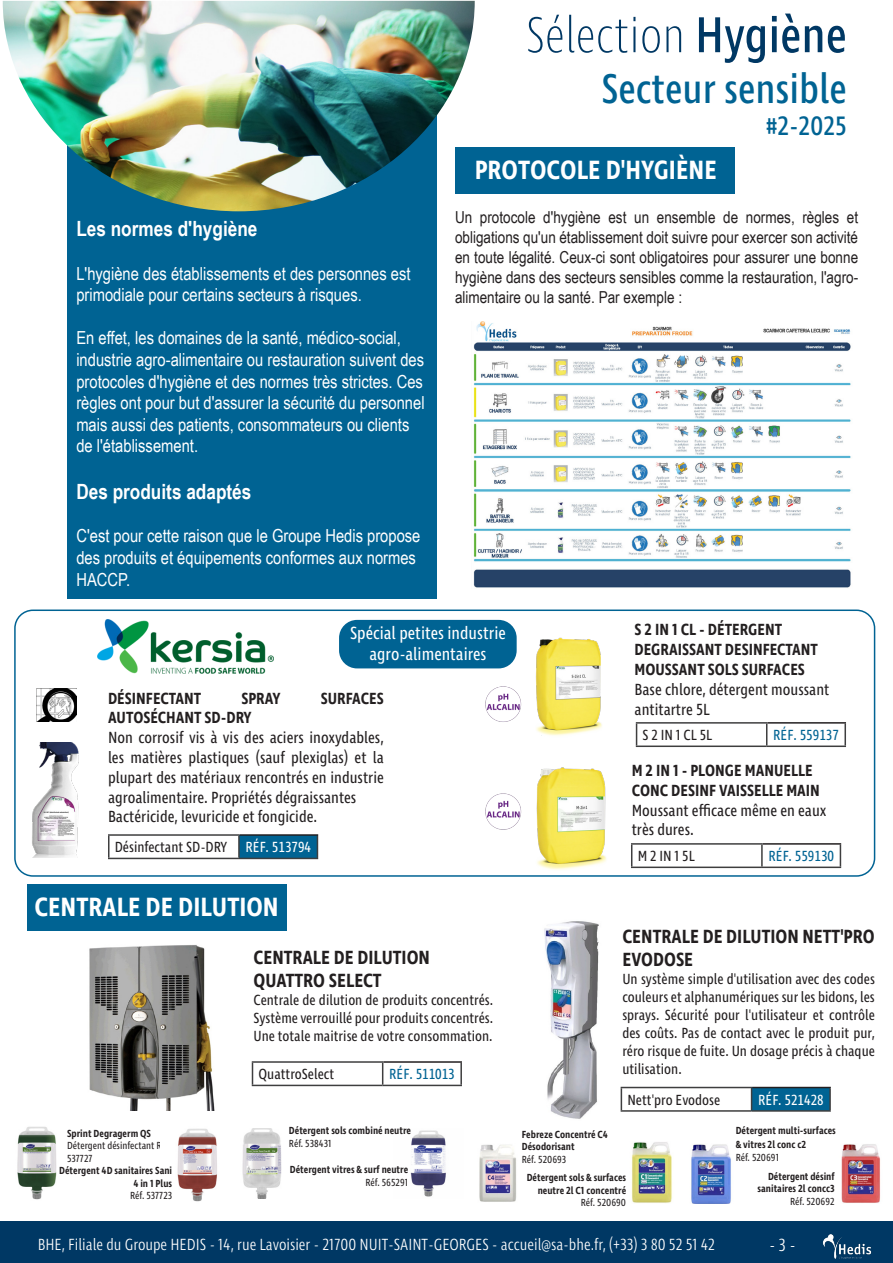
<style>
.page{position:relative;width:893px;height:1263px;background:#fff}
.page>*{position:absolute;margin:0;border:0;box-sizing:border-box;transform-origin:0 0}
.t1{font:200 51.45px "Ingra Cd";color:#003864}
.t2{font:42.45px "Ingra Cd";color:#006393}
.t3{font:27.3px "Ingra Cd";color:#006393}
.t4{font:600 27px "Ingra Cd";color:#fff}
.t5{font:700 21px "Arial Narrow";color:#fff}
.t6{font:600 19.5px/23.4px "Ingra Cd";color:#231f20}
.t7{font:18px/21.6px "Arial Narrow";color:#fff}
.t8{font:18px/21.6px "Ingra Cd";color:#fff;text-align:center}
.t9{font:300 18px "Ingra Cd";color:#fff}
.t10{font:16.5px/19.8px "Ingra Cd";color:#231f20}
.t11{font:16.5px/19.8px "Arial Narrow";color:#231f20;text-align:justify}
.t12{font:600 16.5px/19.8px "Ingra Cd";color:#231f20}
.t13{font:300 16.5px "Ingra Cd";color:#fff}
.t14{font:15px/18px "Ingra Cd";color:#231f20;text-align:justify}
.FAMILLE{font:15px "Ingra Cd";color:#006393}
.FAMILLE-2{font:15px "Ingra Cd";color:#fff}
.t15{font:600 10.5px/12.6px "Ingra Cd";color:#231f20;text-align:right}
.t16{font:10.5px/12.6px "Ingra Cd";color:#231f20}
.s1{font-weight:400}
</style>
<div class="page">
<div style="left:0;top:1221px;width:893px;height:42px;background:#003864"></div>
<img style="left:823px;top:1234px;width:49px;height:25px">
<div style="left:14px;top:609px;width:861px;height:268px;border:2px solid #006393;border-radius:18px"></div>
<img style="left:410px;top:1130px;width:36px;height:67px">
<div style="left:67px;top:1px;width:369px;height:597px;background:#006393"></div>
<img style="left:3px;top:1px;width:472px;height:210px">
<hr style="left:252px;top:1061px;width:131px;height:2px;background:#3e3e3f">
<svg style="left:252px;top:1063px;width:1px;height:22px"></svg>
<svg style="left:382px;top:1063px;width:1px;height:22px"></svg>
<hr style="left:460px;top:1063px;width:2px;height:22px;background:#3e3e3f">
<hr style="left:252px;top:1085px;width:131px;height:1px;background:#3e3e3f">
<hr style="left:383px;top:1085px;width:79px;height:1px;background:#3e3e3f">
<hr style="left:383px;top:1061px;width:79px;height:2px;background:#231f20">
<div style="left:455px;top:148px;width:280px;height:46px;background:#006393"></div>
<div style="left:28px;top:884px;width:259px;height:47px;background:#006393"></div>
<img style="left:89px;top:945px;width:126px;height:165px">
<img style="left:544px;top:921px;width:88px;height:198px">
<div style="left:752px;top:1087px;width:78px;height:24px;background:#006393"></div>
<hr style="left:621px;top:1087px;width:131px;height:1px;background:#3e3e3f">
<svg style="left:621px;top:1088px;width:1px;height:22px"></svg>
<svg style="left:751px;top:1088px;width:1px;height:22px"></svg>
<hr style="left:829px;top:1088px;width:2px;height:22px;background:#3e3e3f">
<hr style="left:621px;top:1110px;width:131px;height:2px;background:#3e3e3f">
<hr style="left:752px;top:1110px;width:79px;height:2px;background:#3e3e3f">
<hr style="left:752px;top:1087px;width:79px;height:1px;background:#231f20">
<img style="left:17px;top:1127px;width:40px;height:73px">
<img style="left:177px;top:1128px;width:40px;height:74px">
<img style="left:242px;top:1129px;width:40px;height:70px">
<img style="left:479px;top:1144px;width:37px;height:58px">
<hr style="left:631px;top:843px;width:132px;height:2px;background:#3e3e3f">
<svg style="left:631px;top:845px;width:1px;height:21px"></svg>
<hr style="left:761px;top:845px;width:2px;height:21px;background:#3e3e3f">
<svg style="left:840px;top:845px;width:1px;height:21px"></svg>
<hr style="left:631px;top:866px;width:131px;height:2px;background:#3e3e3f">
<hr style="left:762px;top:866px;width:79px;height:2px;background:#3e3e3f">
<hr style="left:763px;top:843px;width:78px;height:2px;background:#231f20">
<img style="left:485px;top:793px;width:37px;height:37px">
<img style="left:485px;top:686px;width:37px;height:36px">
<hr style="left:636px;top:722px;width:131px;height:2px;background:#3e3e3f">
<svg style="left:636px;top:724px;width:1px;height:21px"></svg>
<svg style="left:766px;top:724px;width:1px;height:21px"></svg>
<hr style="left:844px;top:724px;width:2px;height:21px;background:#3e3e3f">
<hr style="left:636px;top:745px;width:131px;height:2px;background:#3e3e3f">
<hr style="left:767px;top:745px;width:79px;height:2px;background:#3e3e3f">
<hr style="left:767px;top:722px;width:79px;height:2px;background:#231f20">
<div style="left:239px;top:835px;width:78px;height:23px;background:#006393"></div>
<hr style="left:108px;top:834px;width:132px;height:2px;background:#3e3e3f">
<hr style="left:108px;top:836px;width:2px;height:22px;background:#3e3e3f">
<hr style="left:238px;top:836px;width:2px;height:22px;background:#3e3e3f">
<svg style="left:317px;top:836px;width:1px;height:22px"></svg>
<hr style="left:108px;top:858px;width:131px;height:1px;background:#3e3e3f">
<hr style="left:239px;top:858px;width:79px;height:1px;background:#3e3e3f">
<hr style="left:240px;top:834px;width:78px;height:2px;background:#231f20">
<img style="left:36px;top:689px;width:40px;height:33px">
<img style="left:631px;top:1142px;width:41px;height:61px">
<img style="left:691px;top:1144px;width:40px;height:60px">
<img style="left:841px;top:1144px;width:40px;height:59px">
<div style="left:339px;top:620px;width:178px;height:48px;background:#006393;border-radius:18px"></div>
<img style="left:32px;top:742px;width:47px;height:115px">
<img style="left:98px;top:620px;width:175px;height:54px">
<img style="left:536px;top:637px;width:66px;height:99px">
<img style="left:536px;top:767px;width:70px;height:103px">
<img style="left:473px;top:322px;width:378px;height:266px">
<p class="t1" style="left:526px;top:3px;width:322px">Sélection <span class="s1">Hygiène</span></p>
<p class="t2" style="left:601px;top:62px;width:247px">Secteur sensible</p>
<p class="t3" style="left:766px;top:109px;width:83px">#2-2025</p>
<p class="t5" style="left:76px;top:213px;width:183px">Les normes d'hygiène</p>
<p class="t7" style="left:76px;top:262px;width:336px">L'hygiène des établissements et des personnes est primodiale pour certains secteurs à risques.</p>
<p class="t7" style="left:76px;top:327px;width:350px">En effet, les domaines de la santé, médico-social, industrie agro-alimentaire ou restauration suivent des protocoles d'hygiène et des normes très strictes. Ces règles ont pour but d'assurer la sécurité du personnel mais aussi des patients, consommateurs ou clients de l'établissement.</p>
<p class="t5" style="left:76px;top:476px;width:177px">Des produits adaptés</p>
<p class="t7" style="left:76px;top:525px;width:346px">C'est pour cette raison que le Groupe Hedis propose des produits et équipements conformes aux normes<br>HACCP.</p>
<p class="t4" style="left:475px;top:153px;width:243px">PROTOCOLE D'HYGIÈNE</p>
<p class="t11" style="left:455px;top:207px;width:405px">Un protocole d'hygiène est un ensemble de normes, règles et obligations qu'un établissement doit suivre pour exercer son activité en toute légalité. Ceux-ci sont obligatoires pour assurer une bonne hygiène dans des secteurs sensibles comme la restauration, l'agro&shy;alimentaire ou la santé. Par exemple :</p>
<p class="t8" style="left:350px;top:623px;width:157px">Spécial petites industrie agro-alimentaires</p>
<p class="t12" style="left:108px;top:689px;width:95px">DÉSINFECTANT</p>
<p class="t12" style="left:241px;top:689px;width:41px">SPRAY</p>
<p class="t12" style="left:321px;top:689px;width:65px">SURFACES</p>
<p class="t12" style="left:108px;top:709px;width:145px">AUTOSÉCHANT SD-DRY</p>
<p class="t10" style="left:108px;top:729px;width:277px;text-align:justify">Non corrosif vis à vis des aciers inoxydables, les matières plastiques (sauf plexiglas) et la plupart des matériaux rencontrés en industrie agroalimentaire. Propriétés dégraissantes</p>
<p class="t10" style="left:108px;top:808px;width:211px">Bactéricide, levuricide et fongicide.</p>
<p class="t14" style="left:115px;top:839px;width:114px">Désinfectant SD-DRY</p>
<p class="FAMILLE-2" style="left:245px;top:838px;width:67px">RÉF. 513794</p>
<p class="t4" style="left:34px;top:890px;width:246px">CENTRALE DE DILUTION</p>
<p class="t6" style="left:253px;top:947px;width:178px">CENTRALE DE DILUTION<br>QUATTRO SELECT</p>
<p class="t14" style="left:253px;top:992px;width:241px">Centrale de dilution de produits concentrés.<br>Système verrouillé pour produits concentrés.<br>Une totale maitrise de votre consommation.</p>
<p class="t14" style="left:258px;top:1066px;width:77px">QuattroSelect</p>
<p class="FAMILLE" style="left:389px;top:1065px;width:67px">RÉF. 511013</p>
<p class="t12" style="left:635px;top:621px;width:185px">S 2 IN 1 CL - DÉTERGENT<br>DEGRAISSANT DESINFECTANT<br>MOUSSANT SOLS SURFACES</p>
<p class="t10" style="left:635px;top:680px;width:196px">Base chlore, détergent moussant antitartre 5L</p>
<p class="t14" style="left:643px;top:727px;width:71px">S 2 IN 1 CL 5L</p>
<p class="FAMILLE" style="left:773px;top:726px;width:67px">RÉF. 559137</p>
<p class="t12" style="left:632px;top:761px;width:190px">M 2 IN 1 - PLONGE MANUELLE<br>CONC DESINF VAISSELLE MAIN</p>
<p class="t10" style="left:632px;top:801px;width:196px">Moussant efficace même en eaux très dures.</p>
<p class="t14" style="left:638px;top:848px;width:59px">M 2 IN 1 5L</p>
<p class="FAMILLE" style="left:768px;top:847px;width:67px">RÉF. 559130</p>
<p class="t6" style="left:622px;top:925px;width:254px">CENTRALE DE DILUTION NETT'PRO<br>EVODOSE</p>
<p class="t14" style="left:622px;top:971px;width:254px">Un système simple d'utilisation avec des codes couleurs et alphanumériques sur les bidons, les sprays. Sécurité pour l'utilisateur et contrôle des coûts. Pas de contact avec le produit pur, réro risque de fuite. Un dosage précis à chaque utilisation.</p>
<p class="t14" style="left:627px;top:1092px;width:94px">Nett'pro Evodose</p>
<p class="FAMILLE-2" style="left:758px;top:1090px;width:67px">RÉF. 521428</p>
<p class="t15" style="left:67px;top:1127px;width:86px">Sprint Degragerm QS</p>
<p class="t16" style="left:67px;top:1140px;width:105px">Détergent désinfectant Réf.<br>537727</p>
<p class="t15" style="left:59px;top:1165px;width:114px">Détergent 4D sanitaires Sani<br>4 in 1 Plus</p>
<p class="t16" style="left:130px;top:1190px;width:44px">Réf. 537723</p>
<p class="t15" style="left:289px;top:1125px;width:124px">Détergent sols combiné neutre</p>
<p class="t16" style="left:289px;top:1137px;width:44px">Réf. 538431</p>
<p class="t15" style="left:522px;top:1128px;width:88px;text-align:left">Febreze Concentré C4<br>Désodorisant</p>
<p class="t16" style="left:522px;top:1153px;width:46px">Réf. 520693</p>
<p class="t15" style="left:290px;top:1164px;width:120px">Détergent vitres &amp; surf neutre</p>
<p class="t16" style="left:365px;top:1176px;width:44px">Réf. 565291</p>
<p class="t15" style="left:527px;top:1172px;width:101px">Détergent sols &amp; surfaces neutre 2l C1 concentré</p>
<p class="t16" style="left:581px;top:1197px;width:47px">Réf. 520690</p>
<p class="t15" style="left:736px;top:1124px;width:102px;line-height:13.5px;text-align:left">Détergent multi-surfaces &amp; vitres 2l conc c2</p>
<p class="t16" style="left:736px;top:1152px;width:45px">Réf. 520691</p>
<p class="t15" style="left:757px;top:1170px;width:79px">Détergent désinf sanitaires 2l concc3</p>
<p class="t16" style="left:790px;top:1196px;width:46px">Réf. 520692</p>
<p class="t13" style="left:38px;top:1234px;width:679px">BHE, Filiale du Groupe HEDIS - 14, rue Lavoisier - 21700 NUIT-SAINT-GEORGES - accueil@sa-bhe.fr, (+33) 3 80 52 51 42</p>
<p class="t9" style="left:769px;top:1234px;width:28px">- 3 -</p>
</div>
